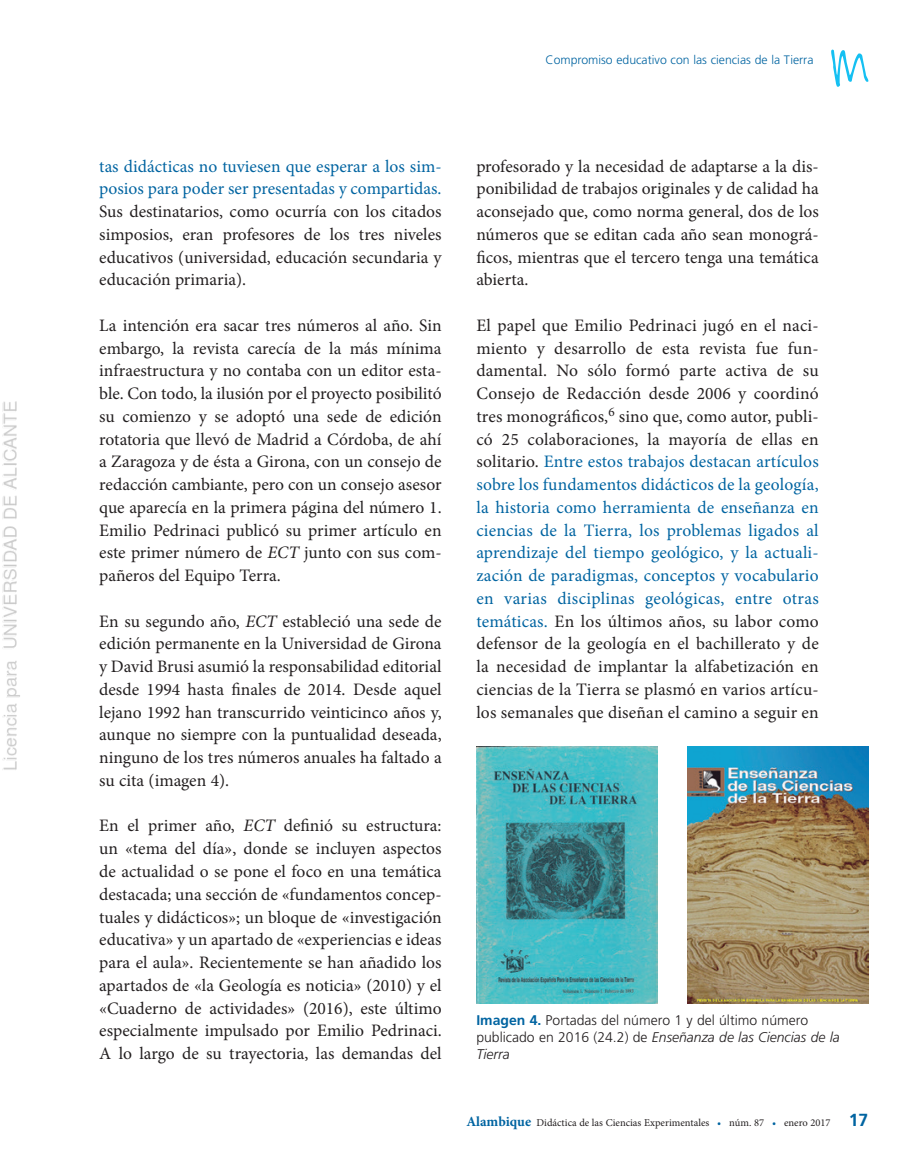
<style>
.page{position:relative;width:918px;height:1166px;background:#fff}
.page>*{position:absolute;margin:0;border:0;box-sizing:border-box;transform-origin:0 0}
.t1{font:17.5px/22.8px "Minion Pro";color:#231f20;text-align:justify}
.t2{font:17.5px/22.8px "Minion Pro";letter-spacing:.005em;color:#0064a1}
.t3{font:300 14px/16.8px "Frutiger LT Std";color:#231f20}
.t4{font:300 12.25px "Frutiger LT Std";color:#0064a1}
.t5{font:10.5px "Minion Pro";color:#231f20}
.s1{font-style:italic}
.s2{color:#0064a1}
.s3{font-weight:700;color:#0064a1}
.s4{font-weight:700;font-size:14px;color:#0064a1}
.s5{font-family:"Frutiger LT Std";font-weight:700;font-size:17.5px;color:#0064a1}
</style>
<div class="page">
<img style="left:2px;top:49px;width:867px;height:955px">
<p class="t4" style="left:545px;top:53px;width:269px">Compromiso educativo con las ciencias de la Tierra</p>
<p class="t2" style="left:99px;top:155px;width:344px">tas didácticas no tuviesen que esperar a los sim&shy;posios para poder ser presentadas y compartidas.</p>
<p class="t1" style="left:99px;top:200px;width:344px">Sus destinatarios, como ocurría con los citados simposios, eran profesores de los tres niveles educativos (universidad, educación secundaria y educación primaria).</p>
<p class="t1" style="left:99px;top:314px;width:344px">La intención era sacar tres números al año. Sin embargo, la revista carecía de la más mínima infraestructura y no contaba con un editor esta&shy;ble. Con todo, la ilusión por el proyecto posibilitó su comienzo y se adoptó una sede de edición rotatoria que llevó de Madrid a Córdoba, de ahí a Zaragoza y de ésta a Girona, con un consejo de redacción cambiante, pero con un consejo asesor que aparecía en la primera página del número 1.<br>Emilio Pedrinaci publicó su primer artículo en este primer número de <span class="s1">ECT</span> junto con sus com&shy;pañeros del Equipo Terra.</p>
<p class="t1" style="left:99px;top:610px;width:344px">En su segundo año, <span class="s1">ECT</span> estableció una sede de edición permanente en la Universidad de Girona y David Brusi asumió la responsabilidad editorial desde 1994 hasta finales de 2014. Desde aquel lejano 1992 han transcurrido veinticinco años y, aunque no siempre con la puntualidad deseada, ninguno de los tres números anuales ha faltado a su cita (imagen 4).</p>
<p class="t1" style="left:99px;top:814px;width:344px">En el primer año, <span class="s1">ECT</span> definió su estructura: un «tema del día», donde se incluyen aspectos de actualidad o se pone el foco en una temática destacada; una sección de «fundamentos concep&shy;tuales y didácticos»; un bloque de «investigación educativa» y un apartado de «experiencias e ideas para el aula». Recientemente se han añadido los apartados de «la Geología es noticia» (2010) y el «Cuaderno de actividades» (2016), este último especialmente impulsado por Emilio Pedrinaci.<br>A lo largo de su trayectoria, las demandas del</p>
<p class="t1" style="left:476px;top:155px;width:344px">profesorado y la necesidad de adaptarse a la dis&shy;ponibilidad de trabajos originales y de calidad ha aconsejado que, como norma general, dos de los números que se editan cada año sean monográ&shy;ficos, mientras que el tercero tenga una temática abierta.</p>
<p class="t1" style="left:476px;top:314px;width:344px">El papel que Emilio Pedrinaci jugó en el naci&shy;miento y desarrollo de esta revista fue fun&shy;damental. No sólo formó parte activa de su Consejo de Redacción desde 2006 y coordinó tres monográficos,<sup>6</sup> sino que, como autor, publi&shy;có 25 colaboraciones, la mayoría de ellas en solitario. <span class="s2">Entre estos trabajos destacan artículos sobre los fundamentos didácticos de la geología, la historia como herramienta de enseñanza en ciencias de la Tierra, los problemas ligados al aprendizaje del tiempo geológico, y la actuali&shy;zación de paradigmas, conceptos y vocabulario en varias disciplinas geológicas, entre otras temáticas.</span> En los últimos años, su labor como defensor de la geología en el bachillerato y de la necesidad de implantar la alfabetización en ciencias de la Tierra se plasmó en varios artícu&shy;los semanales que diseñan el camino a seguir en</p>
<p class="t3" style="left:476px;top:1012px;width:365px"><span class="s3">Imagen 4.</span> Portadas del número 1 y del último número publicado en 2016 (24.2) de <span class="s1">Enseñanza de las Ciencias de la<br>Tierra</span></p>
<p class="t5" style="left:466px;top:1116px;width:403px"><span class="s4">Alambique</span> Didáctica de las Ciencias Experimentales <span class="s2">•</span> núm. 87 <span class="s2">•</span> enero 2017 <span class="s5">17</span></p>
</div>
